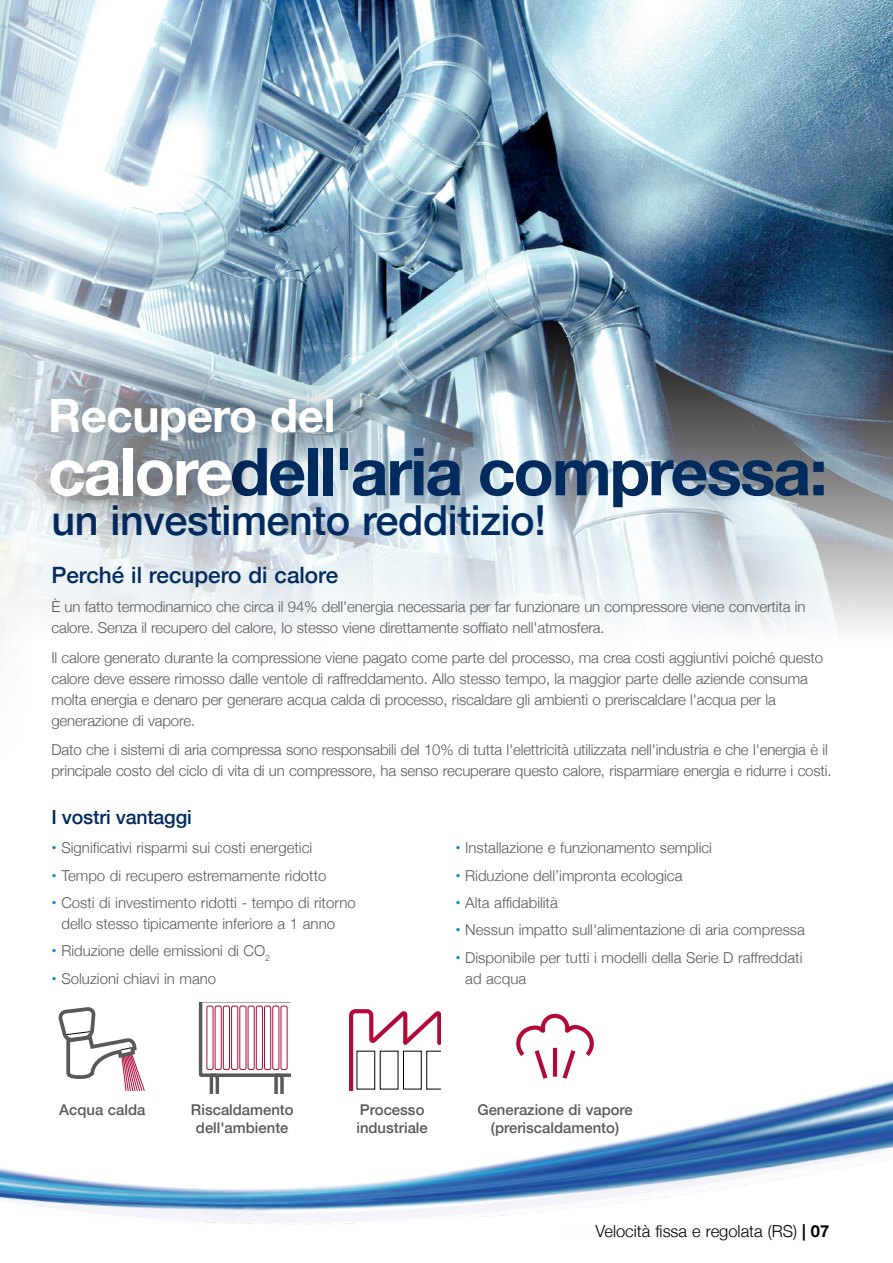
<style>
.page{position:relative;width:893px;height:1263px;background:#fff}
.page>*{position:absolute;margin:0;border:0;box-sizing:border-box;transform-origin:0 0}
.t1{font:700 66px "Helvetica Neue";letter-spacing:-.03em;color:#002b5f}
.t2{font:700 45.9px "Helvetica Neue";letter-spacing:-.01em;color:#fff}
.t3{font:500 41.4px "Helvetica Neue";letter-spacing:-.01em;color:#002b5f}
.t4{font:500 22.5px "Helvetica Neue";color:#002b5f}
.t5{font:500 19.5px "Helvetica Neue";letter-spacing:-.01em;color:#002b5f}
.t6{font:300 16.5px "Helvetica Neue";color:#000}
.t7{font:300 15px/21px "Helvetica Neue";letter-spacing:-.01em;color:#58595b}
.t8{font:500 14.85px/17.9px "Helvetica Neue";color:#58595b;text-align:center}
.s1{color:#fff}
.s2{font-weight:700;color:#0089cf}
.s3{font-weight:700}
</style>
<div class="page">
<img style="left:35px;top:0;width:858px;height:631px">
<img style="left:0;top:0;width:35px;height:637px">
<svg style="left:0;top:1080px;width:893px;height:144px"></svg>
<div style="left:15px;top:363px;width:375px;height:129px;background:#000;opacity:.75"></div>
<svg style="left:51px;top:1007px;width:98px;height:84px"></svg>
<svg style="left:343px;top:1009px;width:98px;height:82px"></svg>
<svg style="left:194px;top:1003px;width:97px;height:90px"></svg>
<svg style="left:517px;top:1013px;width:82px;height:70px"></svg>
<div style="left:26px;top:424px;width:243px;height:110px;background:#000;opacity:.75"></div>
<h2 class="t2" style="left:48px;top:379px;width:289px">Recupero del</h2>
<h1 class="t1" style="left:48px;top:420px;width:781px"><span class="s1">calore</span>dell'aria compressa:</h1>
<h3 class="t3" style="left:52px;top:487px;width:496px">un investimento redditizio!</h3>
<h3 class="t4" style="left:51px;top:556px;width:288px">Perché il recupero di calore</h3>
<p class="t7" style="left:51px;top:595px;width:756px">È un fatto termodinamico che circa il 94% dell'energia necessaria per far funzionare un compressore viene convertita in calore. Senza il recupero del calore, lo stesso viene direttamente soffiato nell'atmosfera.</p>
<p class="t7" style="left:51px;top:646px;width:773px">Il calore generato durante la compressione viene pagato come parte del processo, ma crea costi aggiuntivi poiché questo calore deve essere rimosso dalle ventole di raffreddamento. Allo stesso tempo, la maggior parte delle aziende consuma molta energia e denaro per generare acqua calda di processo, riscaldare gli ambienti o preriscaldare l'acqua per la generazione di vapore.</p>
<p class="t7" style="left:51px;top:738px;width:782px">Dato che i sistemi di aria compressa sono responsabili del 10% di tutta l'elettricità utilizzata nell'industria e che l'energia è il principale costo del ciclo di vita di un compressore, ha senso recuperare questo calore, risparmiare energia e ridurre i costi.</p>
<h3 class="t5" style="left:51px;top:801px;width:142px">I vostri vantaggi</h3>
<p class="t7" style="left:52px;top:836px;width:262px"><span class="s2">•</span> Significativi risparmi sui costi energetici</p>
<p class="t7" style="left:52px;top:863px;width:276px"><span class="s2">•</span> Tempo di recupero estremamente ridotto</p>
<p class="t7" style="left:61px;top:891px;width:296px;text-indent:-10px"><span class="s2">•</span> Costi di investimento ridotti - tempo di ritorno dello stesso tipicamente inferiore a 1 anno</p>
<p class="t7" style="left:52px;top:939px;width:220px"><span class="s2">•</span> Riduzione delle emissioni di CO<sub>2</sub></p>
<p class="t7" style="left:52px;top:967px;width:166px"><span class="s2">•</span> Soluzioni chiavi in mano</p>
<p class="t7" style="left:455px;top:836px;width:258px"><span class="s2">•</span> Installazione e funzionamento semplici</p>
<p class="t7" style="left:455px;top:863px;width:229px"><span class="s2">•</span> Riduzione dell’impronta ecologica</p>
<p class="t7" style="left:455px;top:891px;width:104px"><span class="s2">•</span> Alta affidabilità</p>
<p class="t7" style="left:455px;top:918px;width:351px"><span class="s2">•</span> Nessun impatto sull'alimentazione di aria compressa</p>
<p class="t7" style="left:465px;top:946px;width:339px;text-indent:-10px"><span class="s2">•</span> Disponibile per tutti i modelli della Serie D raffreddati ad acqua</p>
<p class="t8" style="left:191px;top:1100px;width:104px">Riscaldamento dell'ambiente</p>
<p class="t8" style="left:477px;top:1100px;width:157px">Generazione di vapore (preriscaldamento)</p>
<p class="t8" style="left:59px;top:1100px;width:88px">Acqua calda</p>
<p class="t8" style="left:356px;top:1100px;width:73px;text-align:left">Processo industriale</p>
<p class="t6" style="left:596px;top:1217px;width:235px">Velocità fissa e regolata (RS) <span class="s3">| 07</span></p>
<p class="t6" style="left:564px;top:1217px;width:200px">Fixed and Regul t d Speed</p>
</div>
